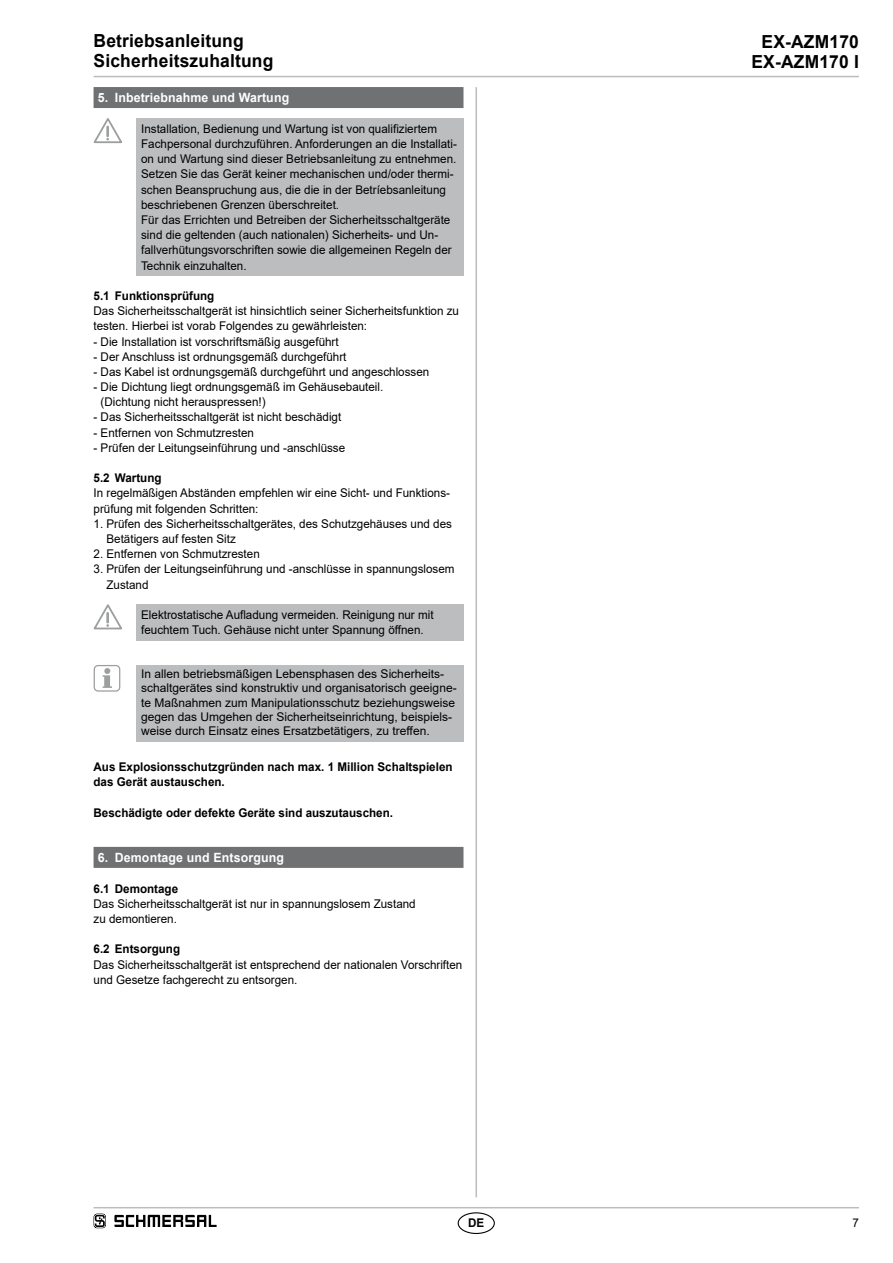
<style>
.page{position:relative;width:893px;height:1263px;background:#fff}
.page>*{position:absolute;margin:0;border:0;box-sizing:border-box;transform-origin:0 0}
.t1{font:700 18px/20.2px "Arial";letter-spacing:.01em;color:#000;text-align:center}
.t2{font:700 12.75px "Arial";letter-spacing:.01em;color:#fff}
.t3{font:12px/15.1px "Arial";color:#000}
.t4{font:700 12px/15.1px "Arial";color:#000}
</style>
<div class="page">
<hr style="left:94px;top:1207px;width:765px;height:1px;background:#bbbdbe">
<hr style="left:94px;top:76px;width:765px;height:1px;background:#bbbdbe">
<hr style="left:475px;top:87px;width:2px;height:1110px;background:#bbbdbe">
<div style="left:458px;top:1212px;width:37px;height:22px;border:1px solid #000;border-radius:50%"></div>
<div style="left:94px;top:87px;width:369px;height:21px;background:#707172"></div>
<div style="left:94px;top:847px;width:369px;height:21px;background:#707172"></div>
<div style="left:136px;top:118px;width:327px;height:157px;background:#bbbdbe"></div>
<svg style="left:94px;top:118px;width:28px;height:26px"></svg>
<div style="left:136px;top:604px;width:327px;height:36px;background:#bbbdbe"></div>
<svg style="left:94px;top:604px;width:28px;height:26px"></svg>
<div style="left:136px;top:665px;width:327px;height:76px;background:#bbbdbe"></div>
<svg style="left:103px;top:668px;width:9px;height:20px"></svg>
<div style="left:94px;top:665px;width:26px;height:27px;border:1px solid #9c9e9f;border-radius:4px"></div>
<svg style="left:94px;top:1213px;width:12px;height:15px"></svg>
<svg style="left:114px;top:1215px;width:103px;height:12px"></svg>
<h1 class="t1" style="left:94px;top:31px;width:181px;text-align:left">Betriebsanleitung<br>Sicherheitszuhaltung</h1>
<p class="t2" style="left:98px;top:89px;width:193px">5. Inbetriebnahme und Wartung</p>
<p class="t3" style="left:141px;top:121px;width:317px">Installation, Bedienung und Wartung ist von qualifiziertem Fachpersonal durchzuführen. Anforderungen an die Installati&shy;on und Wartung sind dieser Betriebsanleitung zu entnehmen.<br>Setzen Sie das Gerät keiner mechanischen und/oder thermi&shy;schen Beanspruchung aus, die die in der Betríebsanleitung beschriebenen Grenzen überschreitet.<br>Für das Errichten und Betreiben der Sicherheitsschaltgeräte sind die geltenden (auch nationalen) Sicherheits- und Un&shy;fallverhütungsvorschriften sowie die allgemeinen Regeln der Technik einzuhalten.</p>
<p class="t4" style="left:94px;top:288px;width:122px">5.1 Funktionsprüfung</p>
<p class="t3" style="left:94px;top:303px;width:367px">Das Sicherheitsschaltgerät ist hinsichtlich seiner Sicherheitsfunktion zu testen. Hierbei ist vorab Folgendes zu gewährleisten:</p>
<p class="t3" style="left:94px;top:334px;width:247px">- Die Installation ist vorschriftsmäßig ausgeführt</p>
<p class="t3" style="left:94px;top:349px;width:254px">- Der Anschluss ist ordnungsgemäß durchgeführt</p>
<p class="t3" style="left:94px;top:364px;width:337px">- Das Kabel ist ordnungsgemäß durchgeführt und angeschlossen</p>
<p class="t3" style="left:101px;top:379px;width:284px;text-indent:-7px">- Die Dichtung liegt ordnungsgemäß im Gehäusebauteil. (Dichtung nicht herauspressen!)</p>
<p class="t3" style="left:94px;top:410px;width:249px">- Das Sicherheitsschaltgerät ist nicht beschädigt</p>
<p class="t3" style="left:94px;top:425px;width:162px">- Entfernen von Schmutzresten</p>
<p class="t3" style="left:94px;top:440px;width:253px">- Prüfen der Leitungseinführung und -anschlüsse</p>
<p class="t4" style="left:94px;top:471px;width:70px">5.2 Wartung</p>
<p class="t3" style="left:94px;top:486px;width:358px">In regelmäßigen Abständen empfehlen wir eine Sicht- und Funktions&shy;prüfung mit folgenden Schritten:</p>
<p class="t3" style="left:106px;top:516px;width:347px;text-indent:-13px">1. Prüfen des Sicherheitsschaltgerätes, des Schutzgehäuses und des<br>Betätigers auf festen Sitz</p>
<p class="t3" style="left:94px;top:546px;width:168px">2. Entfernen von Schmutzresten</p>
<p class="t3" style="left:106px;top:562px;width:350px;text-indent:-13px">3. Prüfen der Leitungseinführung und -anschlüsse in spannungslosem<br>Zustand</p>
<p class="t3" style="left:141px;top:607px;width:294px">Elektrostatische Aufladung vermeiden. Reinigung nur mit feuchtem Tuch. Gehäuse nicht unter Spannung öffnen.</p>
<p class="t3" style="left:141px;top:666px;width:317px;line-height:14.4px">In allen betriebsmäßigen Lebensphasen des Sicherheits&shy;schaltgerätes sind konstruktiv und organisatorisch geeigne&shy;te Maßnahmen zum Manipulationsschutz beziehungsweise gegen das Umgehen der Sicherheitseinrichtung, beispiels&shy;weise durch Einsatz eines Ersatzbetätigers, zu treffen.</p>
<p class="t4" style="left:94px;top:759px;width:361px">Aus Explosionsschutzgründen nach max. 1 Million Schaltspielen das Gerät austauschen.</p>
<p class="t4" style="left:94px;top:805px;width:301px">Beschädigte oder defekte Geräte sind auszutauschen.</p>
<p class="t2" style="left:98px;top:849px;width:188px">6. Demontage und Entsorgung</p>
<p class="t4" style="left:94px;top:881px;width:86px">6.1 Demontage</p>
<p class="t3" style="left:94px;top:896px;width:324px">Das Sicherheitsschaltgerät ist nur in spannungslosem Zustand zu demontieren.</p>
<p class="t4" style="left:94px;top:942px;width:88px">6.2 Entsorgung</p>
<p class="t3" style="left:94px;top:957px;width:370px">Das Sicherheitsschaltgerät ist entsprechend der nationalen Vorschriften und Gesetze fachgerecht zu entsorgen.</p>
<p class="t4" style="left:468px;top:1215px;width:18px">DE</p>
<h1 class="t1" style="left:751px;top:32px;width:109px">EX-AZM170<br>EX-AZM170 I</h1>
<p class="t3" style="left:852px;top:1215px;width:8px">7</p>
</div>
